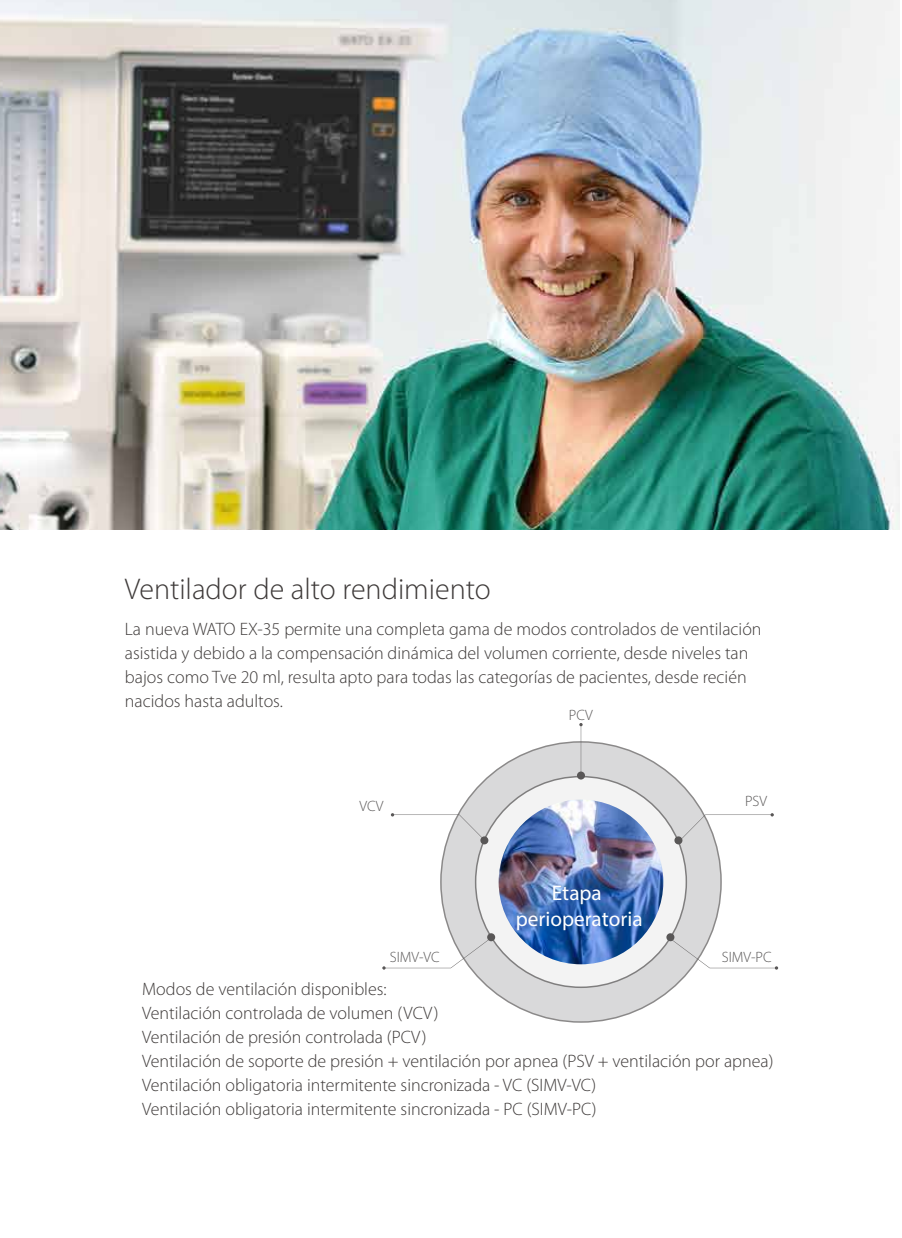
<style>
.page{position:relative;width:902px;height:1238px;background:#fff}
.page>*{position:absolute;margin:0;border:0;box-sizing:border-box;transform-origin:0 0}
.t1{font:300 30px "Myriad Pro";color:#3e3a39}
.t2{font:21.3px/25.5px "Myriad Pro";color:#fff;text-align:center}
.t3{font:300 18px/24px "Myriad Pro";color:#3e3a39}
.t4{font:300 15px "Myriad Pro";color:#595757}
</style>
<div class="page">
<img style="left:0;top:0;width:899px;height:529px">
<div style="left:441px;top:742px;width:280px;height:279px;background:#d9d9da;border-radius:50%"></div>
<svg style="left:475px;top:776px;width:211px;height:211px;background:#eceded"></svg>
<img style="left:498px;top:799px;width:165px;height:165px;border-radius:82px">
<div style="left:577px;top:771px;width:8px;height:8px;background:#595757;border-radius:50%"></div>
<div style="left:674px;top:836px;width:8px;height:8px;background:#595757;border-radius:50%"></div>
<div style="left:487px;top:933px;width:8px;height:8px;background:#595757;border-radius:50%"></div>
<div style="left:666px;top:933px;width:8px;height:8px;background:#595757;border-radius:50%"></div>
<div style="left:480px;top:836px;width:8px;height:8px;background:#595757;border-radius:50%"></div>
<h1 class="t1" style="left:125px;top:572px;width:367px">Ventilador de alto rendimiento</h1>
<p class="t3" style="left:125px;top:617px;width:638px">La nueva WATO EX-35 permite una completa gama de modos controlados de ventilación asistida y debido a la compensación dinámica del volumen corriente, desde niveles tan bajos como Tve 20 ml, resulta apto para todas las categorías de pacientes, desde recién nacidos hasta adultos.</p>
<p class="t4" style="left:359px;top:797px;width:26px">VCV</p>
<p class="t4" style="left:569px;top:707px;width:25px">PCV</p>
<p class="t2" style="left:515px;top:880px;width:128px">Etapa perioperatoria</p>
<p class="t4" style="left:745px;top:793px;width:24px">PSV</p>
<p class="t4" style="left:389px;top:948px;width:51px">SIMV-VC</p>
<p class="t4" style="left:721px;top:948px;width:51px">SIMV-PC</p>
<p class="t3" style="left:142px;top:976px;width:632px">Modos de ventilación disponibles:<br>Ventilación controlada de volumen (VCV)<br>Ventilación de presión controlada (PCV)<br>Ventilación de soporte de presión + ventilación por apnea (PSV + ventilación por apnea)<br>Ventilación obligatoria intermitente sincronizada - VC (SIMV-VC)<br>Ventilación obligatoria intermitente sincronizada - PC (SIMV-PC)</p>
</div>
